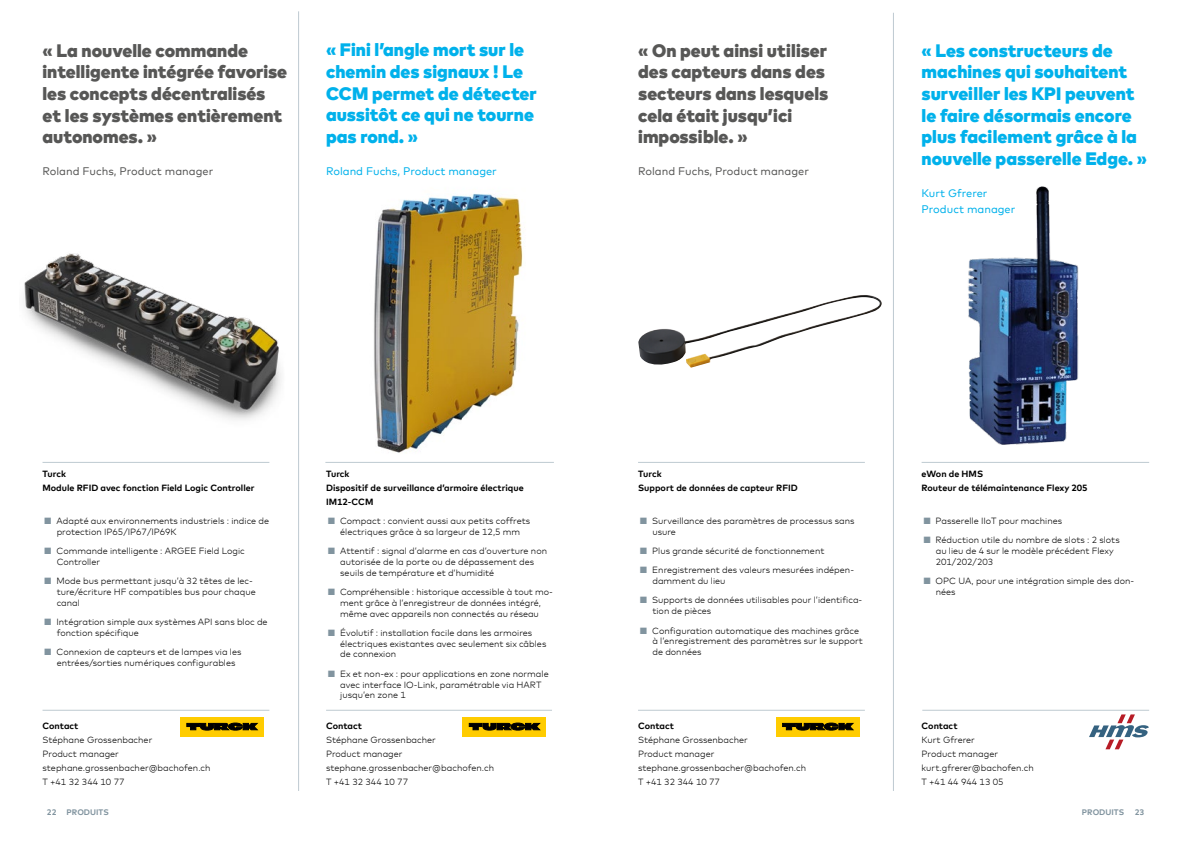
<style>
.page{position:relative;width:1191px;height:842px;background:#fff}
.page>*{position:absolute;margin:0;border:0;box-sizing:border-box;transform-origin:0 0}
.t1{font:900 18px/21.6px "Mark Offc Pro";color:#00b1eb}
.t2{font:900 18px/21.6px "Mark Offc Pro";color:#575756}
.t3{font:11px "Mark Offc Pro";color:#575756}
.t4{font:11px/16px "Mark Offc Pro";color:#00b1eb}
.t5{font:300 9px/10.8px "Mark Offc Pro";color:#000}
.t6{font:700 9px/14px "Mark Offc Pro";color:#000}
.t7{font:700 8px "Mark Offc Pro";color:#81949f}
.s1{font-weight:700;color:#81949f}
</style>
<div class="page">
<hr style="left:298px;top:11px;width:1px;height:780px;background:#becad1">
<hr style="left:893px;top:13px;width:1px;height:778px;background:#becad1">
<hr style="left:43px;top:462px;width:226px;height:1px;background:#becad1">
<hr style="left:43px;top:710px;width:226px;height:1px;background:#becad1">
<hr style="left:325px;top:462px;width:229px;height:1px;background:#becad1">
<hr style="left:638px;top:462px;width:227px;height:1px;background:#becad1">
<hr style="left:921px;top:462px;width:228px;height:1px;background:#becad1">
<hr style="left:326px;top:710px;width:226px;height:1px;background:#becad1">
<hr style="left:638px;top:710px;width:227px;height:1px;background:#becad1">
<hr style="left:922px;top:710px;width:227px;height:1px;background:#becad1">
<img style="left:374px;top:193px;width:149px;height:260px">
<img style="left:968px;top:186px;width:111px;height:259px">
<img style="left:23px;top:253px;width:258px;height:167px">
<div style="left:180px;top:717px;width:84px;height:19px;background:#fc0"></div>
<svg style="left:187px;top:723px;width:70px;height:7px"></svg>
<svg style="left:1089px;top:714px;width:59px;height:35px"></svg>
<div style="left:463px;top:717px;width:83px;height:19px;background:#fc0"></div>
<svg style="left:469px;top:723px;width:71px;height:7px"></svg>
<div style="left:776px;top:717px;width:83px;height:19px;background:#fc0"></div>
<svg style="left:782px;top:723px;width:71px;height:7px"></svg>
<img style="left:638px;top:295px;width:243px;height:73px">
<h1 class="t2" style="left:43px;top:38px;width:246px">« La nouvelle commande intelligente intégrée favorise les concepts décentralisés et les systèmes entièrement autonomes. »</h1>
<p class="t3" style="left:43px;top:163px;width:172px">Roland Fuchs, Product manager</p>
<h1 class="t1" style="left:326px;top:38px;width:212px">« Fini l’angle mort sur le chemin des signaux ! Le<br>CCM permet de détecter aussitôt ce qui ne tourne pas rond. »</h1>
<p class="t4" style="left:326px;top:162px;width:172px">Roland Fuchs, Product manager</p>
<h1 class="t2" style="left:638px;top:38px;width:192px">« On peut ainsi utiliser des capteurs dans des secteurs dans lesquels cela était jusqu’ici impossible. »</h1>
<p class="t3" style="left:638px;top:163px;width:172px">Roland Fuchs, Product manager</p>
<h1 class="t1" style="left:921px;top:38px;width:227px">« Les constructeurs de machines qui souhaitent surveiller les KPI peuvent le faire désormais encore plus facilement grâce à la nouvelle passerelle Edge. »</h1>
<p class="t4" style="left:921px;top:184px;width:95px">Kurt Gfrerer<br>Product manager</p>
<p class="t6" style="left:43px;top:466px;width:213px">Turck<br>Module RFID avec fonction Field Logic Controller</p>
<p class="t5" style="left:57px;top:515px;width:214px;text-indent:-13px"><span class="s1">■</span> Adapté aux environnements industriels : indice de protection IP65/IP67/IP69K</p>
<p class="t5" style="left:57px;top:545px;width:190px;text-indent:-13px"><span class="s1">■</span> Commande intelligente : ARGEE Field Logic<br>Controller</p>
<p class="t5" style="left:57px;top:575px;width:201px;text-indent:-13px"><span class="s1">■</span> Mode bus permettant jusqu’à 32 têtes de lec&shy;ture/écriture HF compatibles bus pour chaque canal</p>
<p class="t5" style="left:57px;top:616px;width:212px;text-indent:-13px"><span class="s1">■</span> Intégration simple aux systèmes API sans bloc de fonction spécifique</p>
<p class="t5" style="left:57px;top:646px;width:186px;text-indent:-13px"><span class="s1">■</span> Connexion de capteurs et de lampes via les entrées/sorties numériques configurables</p>
<p class="t6" style="left:43px;top:718px;width:37px">Contact</p>
<p class="t5" style="left:43px;top:732px;width:170px;line-height:14px">Stéphane Grossenbacher<br>Product manager stephane.grossenbacher@bachofen.ch<br>T +41 32 344 10 77</p>
<p class="t6" style="left:326px;top:466px;width:199px">Turck<br>Dispositif de surveillance d’armoire électrique<br>IM12-CCM</p>
<p class="t5" style="left:327px;top:515px;width:204px;text-align:center"><span class="s1">■</span> Compact : convient aussi aux petits coffrets électriques grâce à sa largeur de 12,5 mm</p>
<p class="t5" style="left:340px;top:545px;width:208px;text-indent:-13px"><span class="s1">■</span> Attentif : signal d’alarme en cas d’ouverture non autorisée de la porte ou de dépassement des seuils de température et d’humidité</p>
<p class="t5" style="left:327px;top:586px;width:227px;text-align:center"><span class="s1">■</span> Compréhensible : historique accessible à tout mo&shy;ment grâce à l’enregistreur de données intégré, même avec appareils non connectés au réseau</p>
<p class="t5" style="left:340px;top:626px;width:208px;text-indent:-13px"><span class="s1">■</span> Évolutif : installation facile dans les armoires électriques existantes avec seulement six câbles de connexion</p>
<p class="t5" style="left:340px;top:667px;width:210px;text-indent:-13px"><span class="s1">■</span> Ex et non-ex : pour applications en zone normale avec interface IO-Link, paramétrable via HART jusqu’en zone 1</p>
<p class="t6" style="left:326px;top:718px;width:37px">Contact</p>
<p class="t5" style="left:326px;top:732px;width:170px;line-height:14px">Stéphane Grossenbacher<br>Product manager stephane.grossenbacher@bachofen.ch<br>T +41 32 344 10 77</p>
<p class="t6" style="left:638px;top:466px;width:161px">Turck<br>Support de données de capteur RFID</p>
<p class="t5" style="left:652px;top:515px;width:204px;text-indent:-13px"><span class="s1">■</span> Surveillance des paramètres de processus sans usure</p>
<p class="t5" style="left:639px;top:545px;width:186px"><span class="s1">■</span> Plus grande sécurité de fonctionnement</p>
<p class="t5" style="left:652px;top:564px;width:203px;text-indent:-13px"><span class="s1">■</span> Enregistrement des valeurs mesurées indépen&shy;damment du lieu</p>
<p class="t5" style="left:652px;top:594px;width:211px;text-indent:-13px"><span class="s1">■</span> Supports de données utilisables pour l’identifica&shy;tion de pièces</p>
<p class="t5" style="left:652px;top:624px;width:212px;text-indent:-13px"><span class="s1">■</span> Configuration automatique des machines grâce à l’enregistrement des paramètres sur le support de données</p>
<p class="t6" style="left:638px;top:718px;width:37px">Contact</p>
<p class="t5" style="left:638px;top:732px;width:170px;line-height:14px">Stéphane Grossenbacher<br>Product manager stephane.grossenbacher@bachofen.ch<br>T +41 32 344 10 77</p>
<p class="t6" style="left:921px;top:466px;width:168px">eWon de HMS<br>Routeur de télémaintenance Flexy 205</p>
<p class="t5" style="left:923px;top:515px;width:141px"><span class="s1">■</span> Passerelle IIoT pour machines</p>
<p class="t5" style="left:935px;top:534px;width:185px;text-indent:-13px"><span class="s1">■</span> Réduction utile du nombre de slots : 2 slots au lieu de 4 sur le modèle précédent Flexy<br>201/202/203</p>
<p class="t5" style="left:935px;top:575px;width:200px;text-indent:-13px"><span class="s1">■</span> OPC UA, pour une intégration simple des don&shy;nées</p>
<p class="t6" style="left:921px;top:718px;width:37px">Contact</p>
<p class="t5" style="left:921px;top:732px;width:114px;line-height:14px">Kurt Gfrerer<br>Product manager kurt.gfrerer@bachofen.ch<br>T +41 44 944 13 05</p>
<p class="t7" style="left:47px;top:806px;width:11px">22</p>
<p class="t7" style="left:1134px;top:806px;width:11px">23</p>
<p class="t7" style="left:67px;top:806px;width:44px">PRODUITS</p>
<p class="t7" style="left:1082px;top:806px;width:44px">PRODUITS</p>
</div>
